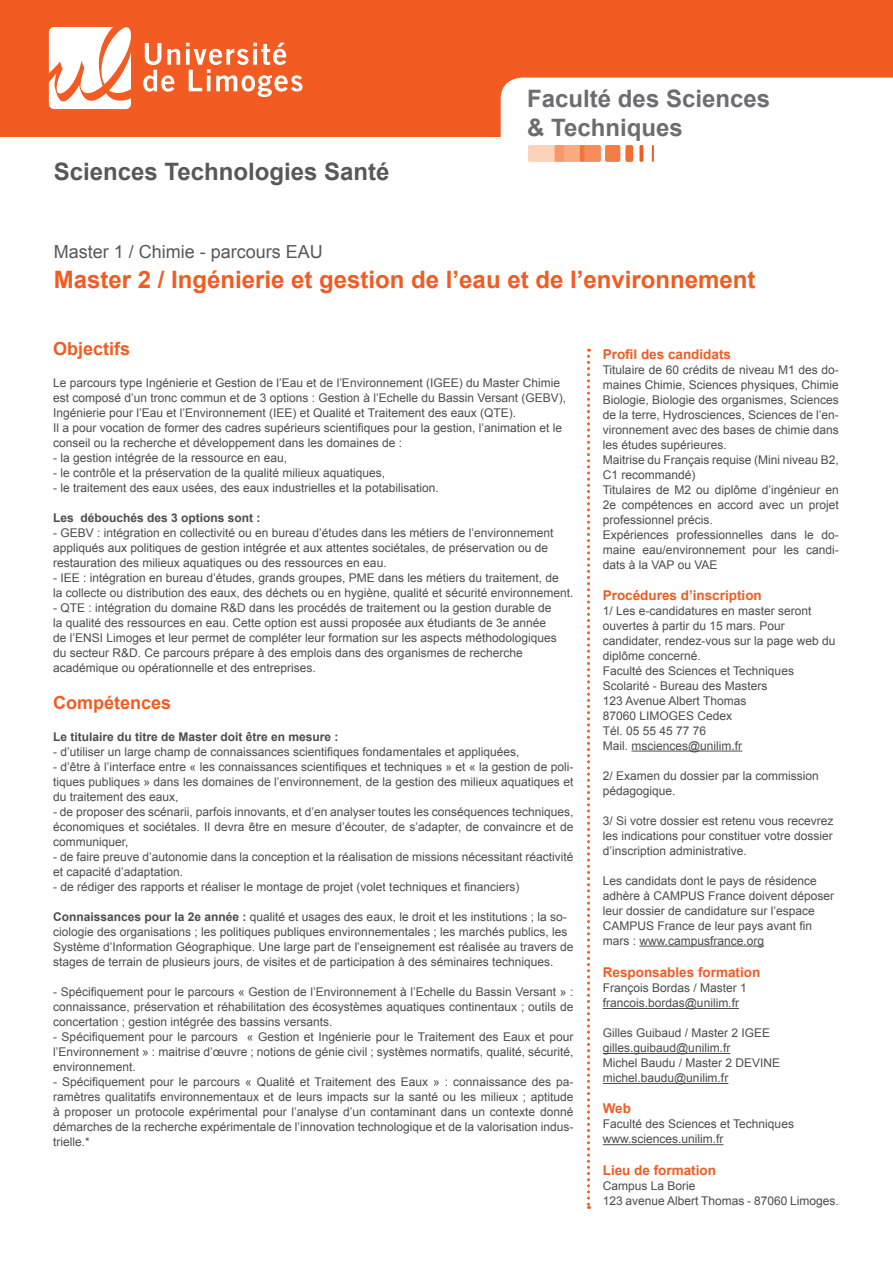
<style>
.page{position:relative;width:893px;height:1263px;background:#fff}
.page>*{position:absolute;margin:0;border:0;box-sizing:border-box;transform-origin:0 0}
.t1{font:700 24px "Arial";color:#f25b21}
.t2{font:700 24px/28.8px "Arial";color:#6c6d70}
.t3{font:700 24px "Arial";color:#57585a}
.t4{font:18px "Arial";color:#57585a}
.t5{font:700 18px "Arial";color:#f25b21}
.t6{font:700 13.5px "Arial";color:#f25b21}
.t7{font:12px/15px "Arial";color:#4b4c4d}
.t8{font:700 12px "Arial";color:#4b4c4d}
.s1{font-weight:700}
</style>
<div class="page">
<hr style="left:631px;top:751px;width:111px;height:1px;background:#4b4c4d">
<hr style="left:639px;top:946px;width:125px;height:1px;background:#4b4c4d">
<hr style="left:603px;top:1008px;width:136px;height:1px;background:#4b4c4d">
<hr style="left:603px;top:1053px;width:127px;height:1px;background:#4b4c4d">
<hr style="left:603px;top:1083px;width:125px;height:1px;background:#4b4c4d">
<hr style="left:603px;top:1144px;width:120px;height:1px;background:#4b4c4d">
<div style="left:0;top:0;width:893px;height:136px;background:#f25b21"></div>
<svg style="left:49px;top:27px;width:82px;height:82px"></svg>
<svg style="left:143px;top:43px;width:37px;height:49px"></svg>
<svg style="left:186px;top:43px;width:117px;height:54px"></svg>
<div style="left:501px;top:78px;width:392px;height:84px;background:#fff"></div>
<img style="left:529px;top:146px;width:125px;height:15px">
<svg style="left:587px;top:349px;width:3px;height:860px"></svg>
<h1 class="t3" style="left:54px;top:155px;width:337px">Sciences Technologies Santé</h1>
<h1 class="t2" style="left:527px;top:85px;width:244px">Faculté des Sciences &amp; Techniques</h1>
<h2 class="t4" style="left:54px;top:240px;width:271px">Master 1 / Chimie - parcours EAU</h2>
<h1 class="t1" style="left:54px;top:263px;width:703px">Master 2 / Ingénierie et gestion de l’eau et de l’environnement</h1>
<h2 class="t5" style="left:53px;top:337px;width:79px">Objectifs</h2>
<p class="t7" style="left:53px;top:375px;width:514px">Le parcours type Ingénierie et Gestion de l’Eau et de l’Environnement (IGEE) du Master Chimie est composé d’un tronc commun et de 3 options : Gestion à l’Echelle du Bassin Versant (GEBV), Ingénierie pour l’Eau et l’Environnement (IEE) et Qualité et Traitement des eaux (QTE).<br>Il a pour vocation de former des cadres supérieurs scientifiques pour la gestion, l’animation et le conseil ou la recherche et développement dans les domaines de :</p>
<p class="t7" style="left:53px;top:450px;width:236px">- la gestion intégrée de la ressource en eau,</p>
<p class="t7" style="left:53px;top:465px;width:334px">- le contrôle et la préservation de la qualité milieux aquatiques,</p>
<p class="t7" style="left:53px;top:480px;width:387px">- le traitement des eaux usées, des eaux industrielles et la potabilisation.</p>
<p class="t8" style="left:53px;top:509px;width:209px">Les débouchés des 3 options sont :</p>
<p class="t7" style="left:53px;top:525px;width:502px">- GEBV : intégration en collectivité ou en bureau d’études dans les métiers de l’environnement appliqués aux politiques de gestion intégrée et aux attentes sociétales, de préservation ou de restauration des milieux aquatiques ou des ressources en eau.</p>
<p class="t7" style="left:53px;top:570px;width:522px">- IEE : intégration en bureau d’études, grands groupes, PME dans les métiers du traitement, de<br>la collecte ou distribution des eaux, des déchets ou en hygiène, qualité et sécurité environnement.</p>
<p class="t7" style="left:53px;top:600px;width:505px">- QTE : intégration du domaine R&amp;D dans les procédés de traitement ou la gestion durable de la qualité des ressources en eau. Cette option est aussi proposée aux étudiants de 3e année de l’ENSI Limoges et leur permet de compléter leur formation sur les aspects méthodologiques du secteur R&amp;D. Ce parcours prépare à des emplois dans des organismes de recherche académique ou opérationnelle et des entreprises.</p>
<h2 class="t5" style="left:53px;top:691px;width:120px">Compétences</h2>
<p class="t8" style="left:53px;top:728px;width:287px">Le titulaire du titre de Master doit être en mesure :</p>
<p class="t7" style="left:53px;top:744px;width:468px">- d’utiliser un large champ de connaissances scientifiques fondamentales et appliquées,</p>
<p class="t7" style="left:53px;top:759px;width:522px;text-align:justify">- d’être à l’interface entre « les connaissances scientifiques et techniques » et « la gestion de poli&shy;tiques publiques » dans les domaines de l’environnement, de la gestion des milieux aquatiques et du traitement des eaux,</p>
<p class="t7" style="left:53px;top:804px;width:522px;text-align:justify">- de proposer des scénarii, parfois innovants, et d’en analyser toutes les conséquences techniques, économiques et sociétales. Il devra être en mesure d’écouter, de s’adapter, de convaincre et de communiquer,</p>
<p class="t7" style="left:53px;top:849px;width:522px">- de faire preuve d’autonomie dans la conception et la réalisation de missions nécessitant réactivité et capacité d’adaptation.</p>
<p class="t7" style="left:53px;top:879px;width:468px">- de rédiger des rapports et réaliser le montage de projet (volet techniques et financiers)</p>
<p class="t7" style="left:53px;top:909px;width:522px"><span class="s1">Connaissances pour la 2e année :</span> qualité et usages des eaux, le droit et les institutions ; la so&shy;ciologie des organisations ; les politiques publiques environnementales ; les marchés publics, les Système d’Information Géographique. Une large part de l’enseignement est réalisée au travers de stages de terrain de plusieurs jours, de visites et de participation à des séminaires techniques.</p>
<p class="t7" style="left:53px;top:984px;width:522px;text-align:justify">- Spécifiquement pour le parcours « Gestion de l’Environnement à l’Echelle du Bassin Versant » : connaissance, préservation et réhabilitation des écosystèmes aquatiques continentaux ; outils de concertation ; gestion intégrée des bassins versants.</p>
<p class="t7" style="left:53px;top:1029px;width:522px;text-align:justify">- Spécifiquement pour le parcours « Gestion et Ingénierie pour le Traitement des Eaux et pour l’Environnement » : maitrise d’œuvre ; notions de génie civil ; systèmes normatifs, qualité, sécurité, environnement.</p>
<p class="t7" style="left:53px;top:1074px;width:522px;text-align:justify">- Spécifiquement pour le parcours « Qualité et Traitement des Eaux » : connaissance des pa&shy;ramètres qualitatifs environnementaux et de leurs impacts sur la santé ou les milieux ; aptitude à proposer un protocole expérimental pour l’analyse d’un contaminant dans un contexte donné démarches de la recherche expérimentale de l’innovation technologique et de la valorisation indus&shy;trielle.*</p>
<p class="t6" style="left:603px;top:345px;width:130px">Profil des candidats</p>
<p class="t7" style="left:603px;top:362px;width:238px">Titulaire de 60 crédits de niveau M1 des do&shy;maines Chimie, Sciences physiques, Chimie Biologie, Biologie des organismes, Sciences de la terre, Hydrosciences, Sciences de l’en&shy;vironnement avec des bases de chimie dans les études supérieures.<br>Maitrise du Français requise (Mini niveau B2, C1 recommandé)<br>Titulaires de M2 ou diplôme d’ingénieur en 2e compétences en accord avec un projet professionnel précis.<br>Expériences professionnelles dans le do&shy;maine eau/environnement pour les candi&shy;dats à la VAP ou VAE</p>
<p class="t6" style="left:603px;top:586px;width:161px">Procédures d’inscription</p>
<p class="t7" style="left:603px;top:603px;width:234px">1/ Les e-candidatures en master seront ouvertes à partir du 15 mars. Pour candidater, rendez-vous sur la page web du diplôme concerné.<br>Faculté des Sciences et Techniques<br>Scolarité - Bureau des Masters<br>123 Avenue Albert Thomas<br>87060 LIMOGES Cedex<br>Tél. 05 55 45 77 76<br>Mail. msciences@unilim.fr</p>
<p class="t7" style="left:603px;top:768px;width:218px">2/ Examen du dossier par la commission pédagogique.</p>
<p class="t7" style="left:603px;top:813px;width:232px;text-align:justify">3/ Si votre dossier est retenu vous recevrez les indications pour constituer votre dossier d’inscription administrative.</p>
<p class="t7" style="left:603px;top:873px;width:233px">Les candidats dont le pays de résidence adhère à CAMPUS France doivent déposer leur dossier de candidature sur l’espace CAMPUS France de leur pays avant fin mars : www.campusfrance.org</p>
<p class="t6" style="left:603px;top:963px;width:159px">Responsables formation</p>
<p class="t7" style="left:603px;top:981px;width:146px">François Bordas / Master 1 francois.bordas@unilim.fr</p>
<p class="t7" style="left:603px;top:1026px;width:179px">Gilles Guibaud / Master 2 IGEE gilles.guibaud@unilim.fr<br>Michel Baudu / Master 2 DEVINE michel.baudu@unilim.fr</p>
<p class="t6" style="left:603px;top:1100px;width:30px">Web</p>
<p class="t7" style="left:603px;top:1117px;width:193px">Faculté des Sciences et Techniques www.sciences.unilim.fr</p>
<p class="t6" style="left:603px;top:1161px;width:115px">Lieu de formation</p>
<p class="t7" style="left:603px;top:1178px;width:238px">Campus La Borie<br>123 avenue Albert Thomas - 87060 Limoges.</p>
</div>
